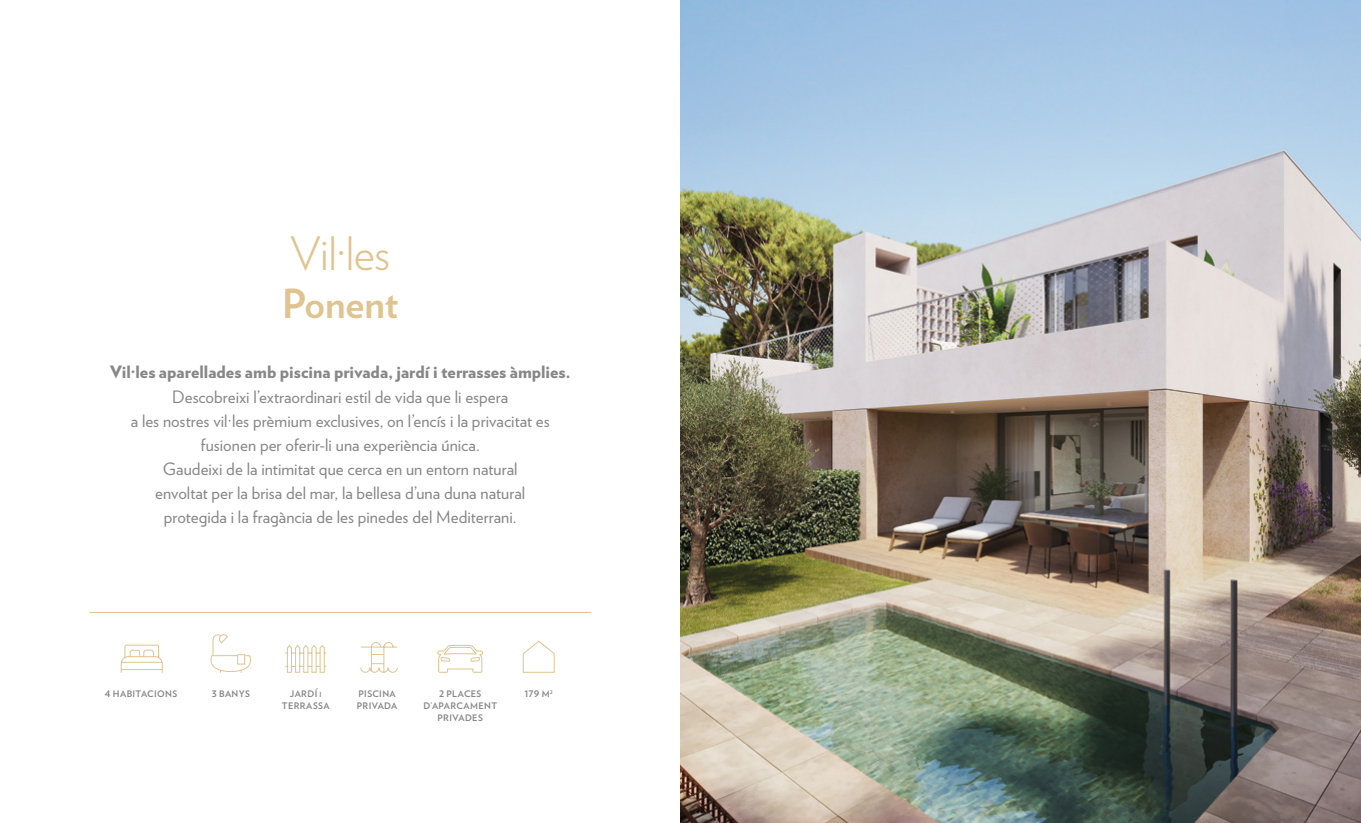
<style>
.page{position:relative;width:1361px;height:823px;background:#fff}
.page>*{position:absolute;margin:0;border:0;box-sizing:border-box;transform-origin:0 0}
.t1{font:300 46px "Verlag";letter-spacing:-.015em;color:#dfc490}
.t2{font:700 40px "Verlag";letter-spacing:-.005em;color:#dfc490}
.t3{font:17px/24px "Verlag";color:#878787;text-align:center}
.t4{font:900 17px "Verlag";color:#878787}
.t5{font:700 9px/12px "Verlag";letter-spacing:.04em;color:#878787;text-align:center}
.s1{font-size:7px}
</style>
<div class="page">
<img style="left:680px;top:0;width:681px;height:822px">
<hr style="left:89px;top:611px;width:502px;height:1px;background:#dfc490">
<svg style="left:120px;top:644px;width:43px;height:29px"></svg>
<svg style="left:522px;top:640px;width:33px;height:33px"></svg>
<svg style="left:437px;top:644px;width:47px;height:29px"></svg>
<svg style="left:360px;top:642px;width:38px;height:31px"></svg>
<svg style="left:285px;top:645px;width:42px;height:28px"></svg>
<svg style="left:210px;top:634px;width:41px;height:39px"></svg>
<div style="left:237px;top:653px;width:8px;height:11px;background:#fff;border:1px solid #dfc490"></div>
<h1 class="t1" style="left:290px;top:220px;width:102px">Vil·les</h1>
<h2 class="t2" style="left:282px;top:272px;width:118px">Ponent</h2>
<p class="t4" style="left:110px;top:358px;width:462px">Vil·les aparellades amb piscina privada, jardí i terrasses àmplies.</p>
<p class="t3" style="left:131px;top:383px;width:420px">Descobreixi l’extraordinari estil de vida que li espera<br>a les nostres vil·les prèmium exclusives, on l’encís i la privacitat es fusionen per oferir-li una experiència única.<br>Gaudeixi de la intimitat que cerca en un entorn natural<br>envoltat per la brisa del mar, la bellesa d’una duna natural protegida i la fragància de les pinedes del Mediterrani.</p>
<p class="t5" style="left:282px;top:686px;width:49px">JARDÍ <span class="s1">I<br></span>TERRASSA</p>
<p class="t5" style="left:105px;top:686px;width:74px">4 HABITACIONS</p>
<p class="t5" style="left:524px;top:686px;width:30px">179 M<sup>2</sup></p>
<p class="t5" style="left:357px;top:686px;width:42px;text-align:left">PISCINA<br>PRIVADA</p>
<p class="t5" style="left:212px;top:686px;width:40px">3 BANYS</p>
<p class="t5" style="left:423px;top:686px;width:75px">2 PLACES<br>D’APARCAMENT<br>PRIVADES</p>
</div>
